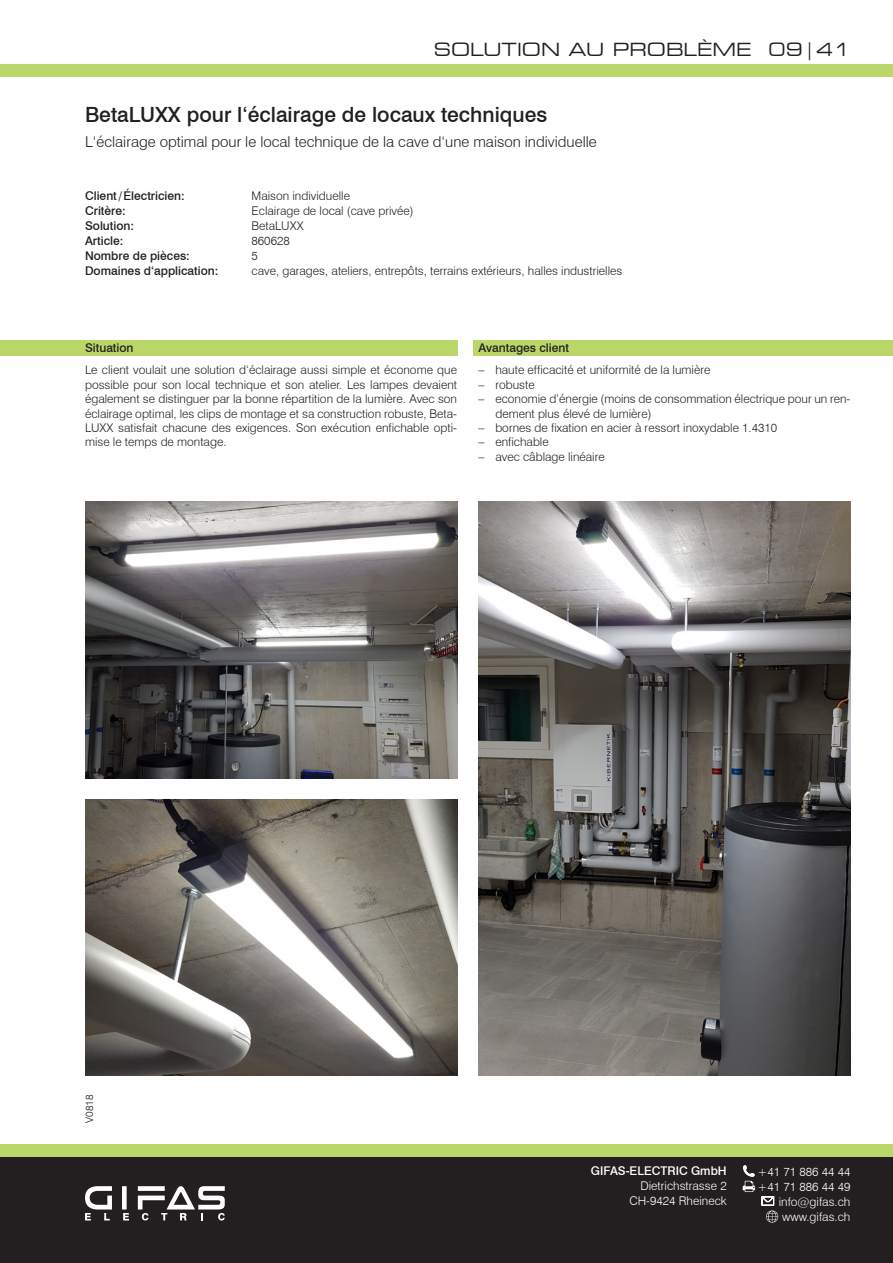
<style>
.page{position:relative;width:893px;height:1263px;background:#fff}
.page>*{position:absolute;margin:0;border:0;box-sizing:border-box;transform-origin:0 0}
.t1{font:500 21px "Swiss 721 BT";color:#231f20}
.t2{font:expanded 18px "Square 721 BT";color:#231f20}
.t3{font:300 15px "Swiss 721 BT";color:#231f20}
.t4{font:300 12px/14.4px "Swiss 721 BT";color:#231f20;text-align:justify}
.Aufzählung{font:500 12px "Swiss 721 BT";color:#231f20}
.t5{font:300 12px/15px "Swiss 721 BT";color:#fff;text-align:right}
.t6{font:500 12px "Swiss 721 BT";color:#fff}
.t7{font:300 10.5px "Swiss 721 BT";color:#231f20}
</style>
<div class="page">
<div style="left:0;top:1157px;width:893px;height:106px;background:#231f20"></div>
<div style="left:0;top:1144px;width:893px;height:13px;background:#bbd76a"></div>
<div style="left:0;top:64px;width:893px;height:13px;background:#bbd76a"></div>
<div style="left:122px;top:1186px;width:5px;height:23px;background:#fff"></div>
<svg style="left:85px;top:1186px;width:27px;height:34px"></svg>
<svg style="left:123px;top:1213px;width:6px;height:7px"></svg>
<svg style="left:138px;top:1186px;width:87px;height:34px"></svg>
<svg style="left:743px;top:1165px;width:12px;height:27px"></svg>
<svg style="left:762px;top:1196px;width:16px;height:26px"></svg>
<div style="left:0;top:340px;width:457px;height:16px;background:#bbd76a"></div>
<div style="left:473px;top:340px;width:420px;height:16px;background:#bbd76a"></div>
<img style="left:85px;top:502px;width:372px;height:276px">
<img style="left:85px;top:799px;width:372px;height:277px">
<img style="left:478px;top:502px;width:372px;height:574px">
<h2 class="t2" style="left:434px;top:39px;width:418px">SOLUTION AU PROBLÈME 09|41</h2>
<p class="t1" style="left:85px;top:102px;width:464px">BetaLUXX pour l‘éclairage de locaux techniques</p>
<p class="t3" style="left:85px;top:133px;width:513px">L‘éclairage optimal pour le local technique de la cave d‘une maison individuelle</p>
<p class="Aufzählung" style="left:85px;top:189px;width:101px">Client/Électricien:</p>
<p class="t4" style="left:252px;top:189px;width:100px">Maison individuelle</p>
<p class="Aufzählung" style="left:85px;top:204px;width:42px">Critère:</p>
<p class="t4" style="left:252px;top:204px;width:164px">Eclairage de local (cave privée)</p>
<p class="Aufzählung" style="left:85px;top:219px;width:51px">Solution:</p>
<p class="t4" style="left:252px;top:219px;width:54px">BetaLUXX</p>
<p class="Aufzählung" style="left:85px;top:234px;width:40px">Article:</p>
<p class="t4" style="left:252px;top:234px;width:40px">860628</p>
<p class="Aufzählung" style="left:85px;top:249px;width:106px">Nombre de pièces:</p>
<p class="t4" style="left:252px;top:249px;width:8px">5</p>
<p class="Aufzählung" style="left:85px;top:264px;width:135px">Domaines d‘application:</p>
<p class="t4" style="left:252px;top:264px;width:372px">cave, garages, ateliers, entrepôts, terrains extérieurs, halles industrielles</p>
<p class="Aufzählung" style="left:85px;top:340px;width:50px">Situation</p>
<p class="t4" style="left:85px;top:363px;width:374px">Le client voulait une solution d‘éclairage aussi simple et économe que possible pour son local technique et son atelier. Les lampes devaient également se distinguer par la bonne répartition de la lumière. Avec son éclairage optimal, les clips de montage et sa construction robuste, Beta-LUXX satisfait chacune des exigences. Son exécution enfichable opti&shy;mise le temps de montage.</p>
<p class="Aufzählung" style="left:478px;top:340px;width:92px">Avantages client</p>
<p class="t4" style="left:478px;top:363px;width:234px">– haute efficacité et uniformité de la lumière</p>
<p class="t4" style="left:478px;top:377px;width:58px">– robuste</p>
<p class="t4" style="left:495px;top:392px;width:357px;text-indent:-17px">– economie d’énergie (moins de consommation électrique pour un ren&shy;dement plus élevé de lumière)</p>
<p class="t4" style="left:478px;top:420px;width:300px">– bornes de fixation en acier à ressort inoxydable 1.4310</p>
<p class="t4" style="left:478px;top:435px;width:72px">– enfichable</p>
<p class="t4" style="left:478px;top:449px;width:128px">– avec câblage linéaire</p>
<p class="t7" style="left:83px;top:1123px;width:30px;rotate:-90deg">V0818</p>
<p class="t6" style="left:591px;top:1164px;width:137px">GIFAS-ELECTRIC GmbH</p>
<p class="t5" style="left:629px;top:1178px;width:99px">Dietrichstrasse 2<br>CH-9424 Rheineck</p>
<p class="t5" style="left:757px;top:1164px;width:95px">+41 71 886 44 44 +41 71 886 44 49 info@gifas.ch www.gifas.ch</p>
</div>
